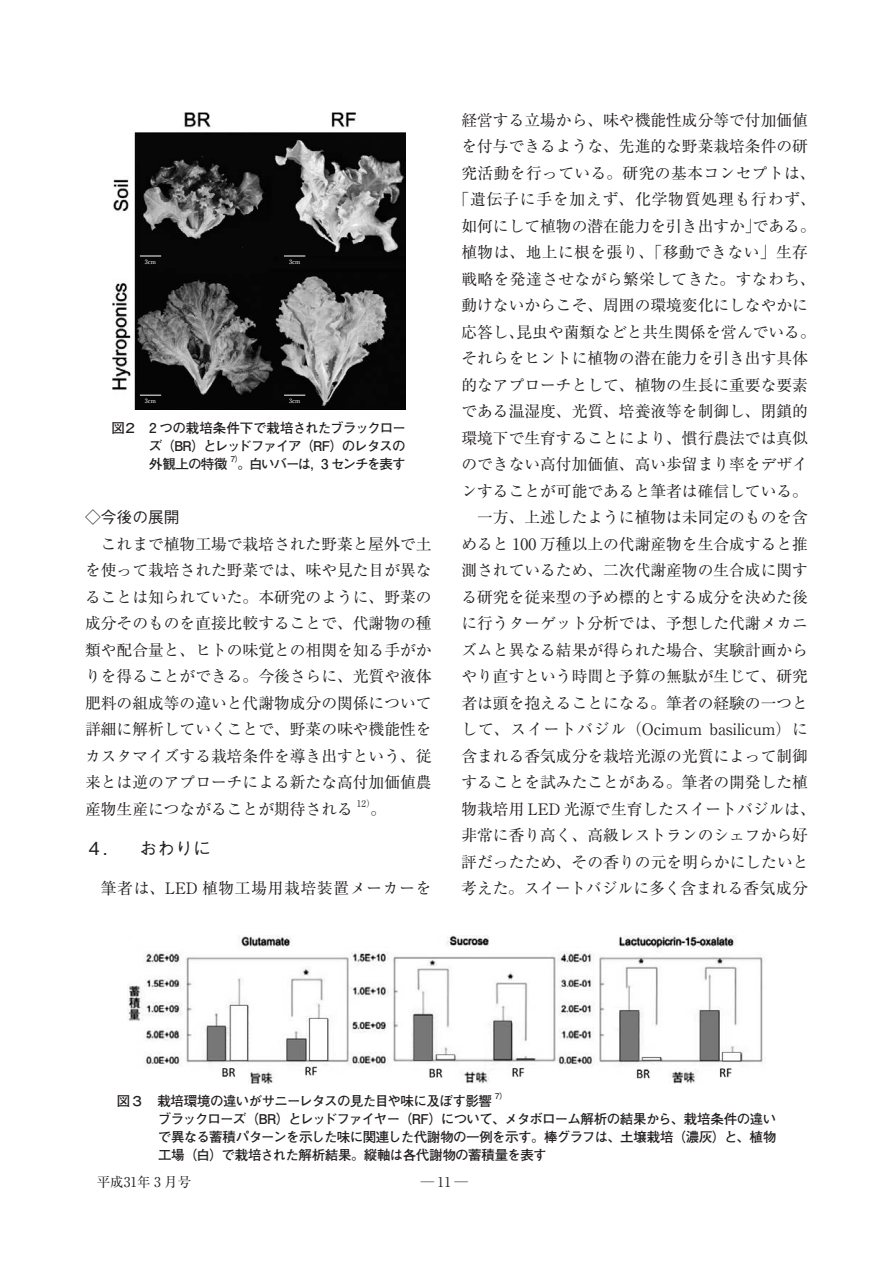
<style>
.page{position:relative;width:893px;height:1263px;background:#fff}
.page>*{position:absolute;margin:0;border:0;box-sizing:border-box;transform-origin:0 0}
.t1{font:500 18px "Gothic BBB Pro";color:#231f20}
.t2{font:15.75px "Ryumin Pro";color:#231f20}
.t3{font:15.75px "Ryumin Pro";letter-spacing:.025em;color:#231f20}
.t4{font:15.75px "Ryumin Pro";letter-spacing:.055em;color:#231f20}
.t5{font:15.75px "Ryumin Pro";letter-spacing:.03em;color:#231f20}
.t6{font:15.75px "Ryumin Pro";letter-spacing:.045em;color:#231f20}
.t7{font:500 15.75px "Gothic BBB Pro";color:#231f20}
.t8{font:700 13.5px/18.1px "Futo Go B101 Pro";letter-spacing:-.04em;color:#231f20;text-align:justify}
.t9{font:700 13.5px "Futo Go B101 Pro";letter-spacing:-.105em;color:#231f20}
.t10{font:13.5px "Ryumin Pro";color:#231f20}
.t11{font:9.15px "Ryumin Pro";color:#231f20}
.t12{font:700 7.8px "Futo Go B101 Pro";color:#231f20}
.t13{font:500 6px "Ryumin Pro";color:#fff}
</style>
<div class="page">
<img style="left:112px;top:113px;width:294px;height:296px">
<img style="left:127px;top:935px;width:639px;height:148px">
<svg style="left:140px;top:256px;width:21px;height:1px"></svg>
<svg style="left:140px;top:395px;width:21px;height:1px"></svg>
<svg style="left:284px;top:256px;width:21px;height:1px"></svg>
<svg style="left:284px;top:395px;width:21px;height:1px"></svg>
<p class="t13" style="left:145px;top:257px;width:13px">3cm</p>
<p class="t13" style="left:145px;top:396px;width:13px">3cm</p>
<p class="t13" style="left:289px;top:257px;width:13px">3cm</p>
<p class="t13" style="left:289px;top:396px;width:13px">3cm</p>
<p class="t8" style="left:149px;top:417px;width:258px;text-indent:-38px">図２　2 つの栽培条件下で栽培されたブラックローズ（BR）とレッドファイア（RF）のレタスの外観上の特徴</p>
<p class="t12" style="left:231px;top:453px;width:14px">7）</p>
<p class="t9" style="left:238px;top:453px;width:170px">。白いバーは，3 センチを表す</p>
<p class="t7" style="left:85px;top:505px;width:96px">◇今後の展開</p>
<p class="t2" style="left:101px;top:531px;width:332px">これまで植物工場で栽培された野菜と屋外で土</p>
<p class="t2" style="left:85px;top:558px;width:348px">を使って栽培された野菜では、味や見た目が異な</p>
<p class="t2" style="left:85px;top:584px;width:348px">ることは知られていた。本研究のように、野菜の</p>
<p class="t2" style="left:85px;top:611px;width:348px">成分そのものを直接比較することで、代謝物の種</p>
<p class="t2" style="left:85px;top:637px;width:348px">類や配合量と、ヒトの味覚との相関を知る手がか</p>
<p class="t2" style="left:85px;top:664px;width:348px">りを得ることができる。今後さらに、光質や液体</p>
<p class="t2" style="left:85px;top:690px;width:348px">肥料の組成等の違いと代謝物成分の関係について</p>
<p class="t2" style="left:85px;top:717px;width:348px">詳細に解析していくことで、野菜の味や機能性を</p>
<p class="t2" style="left:85px;top:743px;width:348px">カスタマイズする栽培条件を導き出すという、従</p>
<p class="t2" style="left:85px;top:770px;width:348px">来とは逆のアプローチによる新たな高付加価値農</p>
<p class="t2" style="left:85px;top:796px;width:269px">産物生産につながることが期待される</p>
<p class="t11" style="left:357px;top:796px;width:20px">12）</p>
<p class="t2" style="left:371px;top:796px;width:17px">。</p>
<p class="t1" style="left:85px;top:834px;width:127px">４．　おわりに</p>
<p class="t6" style="left:101px;top:876px;width:332px">筆者は、LED 植物工場用栽培装置メーカーを</p>
<p class="t2" style="left:461px;top:108px;width:348px">経営する立場から、味や機能性成分等で付加価値</p>
<p class="t2" style="left:461px;top:134px;width:348px">を付与できるような、先進的な野菜栽培条件の研</p>
<p class="t3" style="left:461px;top:161px;width:356px">究活動を行っている。研究の基本コンセプトは、</p>
<p class="t4" style="left:454px;top:187px;width:364px">「遺伝子に手を加えず、化学物質処理も行わず、</p>
<p class="t2" style="left:461px;top:214px;width:356px">如何にして植物の潜在能力を引き出すか」である。</p>
<p class="t5" style="left:461px;top:240px;width:348px">植物は、地上に根を張り、「移動できない」生存</p>
<p class="t3" style="left:461px;top:267px;width:356px">戦略を発達させながら繁栄してきた。すなわち、</p>
<p class="t2" style="left:461px;top:293px;width:348px">動けないからこそ、周囲の環境変化にしなやかに</p>
<p class="t2" style="left:461px;top:320px;width:356px">応答し、昆虫や菌類などと共生関係を営んでいる。</p>
<p class="t2" style="left:461px;top:346px;width:348px">それらをヒントに植物の潜在能力を引き出す具体</p>
<p class="t2" style="left:461px;top:373px;width:348px">的なアプローチとして、植物の生長に重要な要素</p>
<p class="t2" style="left:461px;top:399px;width:348px">である温湿度、光質、培養液等を制御し、閉鎖的</p>
<p class="t2" style="left:461px;top:426px;width:348px">環境下で生育することにより、慣行農法では真似</p>
<p class="t2" style="left:461px;top:452px;width:348px">のできない高付加価値、高い歩留まり率をデザイ</p>
<p class="t2" style="left:461px;top:479px;width:348px">ンすることが可能であると筆者は確信している。</p>
<p class="t2" style="left:477px;top:505px;width:332px">一方、上述したように植物は未同定のものを含</p>
<p class="t2" style="left:461px;top:532px;width:348px">めると 100 万種以上の代謝産物を生合成すると推</p>
<p class="t2" style="left:461px;top:558px;width:348px">測されているため、二次代謝産物の生合成に関す</p>
<p class="t2" style="left:461px;top:585px;width:348px">る研究を従来型の予め標的とする成分を決めた後</p>
<p class="t2" style="left:461px;top:611px;width:348px">に行うターゲット分析では、予想した代謝メカニ</p>
<p class="t2" style="left:461px;top:637px;width:348px">ズムと異なる結果が得られた場合、実験計画から</p>
<p class="t2" style="left:461px;top:664px;width:348px">やり直すという時間と予算の無駄が生じて、研究</p>
<p class="t2" style="left:461px;top:690px;width:348px">者は頭を抱えることになる。筆者の経験の一つと</p>
<p class="t2" style="left:461px;top:717px;width:348px">して、スイートバジル（Ocimum basilicum）に</p>
<p class="t2" style="left:461px;top:743px;width:348px">含まれる香気成分を栽培光源の光質によって制御</p>
<p class="t2" style="left:461px;top:770px;width:348px">することを試みたことがある。筆者の開発した植</p>
<p class="t2" style="left:461px;top:796px;width:356px">物栽培用 LED 光源で生育したスイートバジルは、</p>
<p class="t2" style="left:461px;top:823px;width:348px">非常に香り高く、高級レストランのシェフから好</p>
<p class="t2" style="left:461px;top:849px;width:349px">評だったため、その香りの元を明らかにしたいと</p>
<p class="t2" style="left:461px;top:876px;width:348px">考えた。スイートバジルに多く含まれる香気成分</p>
<p class="t8" style="left:117px;top:1090px;width:377px">図３　栽培環境の違いがサニーレタスの見た目や味に及ぼす影響</p>
<p class="t12" style="left:495px;top:1090px;width:14px">7）</p>
<p class="t8" style="left:158px;top:1108px;width:620px">ブラックローズ（BR）とレッドファイヤー（RF）について、メタボローム解析の結果から、栽培条件の違いで異なる蓄積パターンを示した味に関連した代謝物の一例を示す。棒グラフは、土壌栽培（濃灰）と、植物工場（白）で栽培された解析結果。縦軸は各代謝物の蓄積量を表す</p>
<p class="t10" style="left:97px;top:1172px;width:96px">平成31年 3 月号</p>
<p class="t10" style="left:421px;top:1172px;width:49px">─11─</p>
</div>
